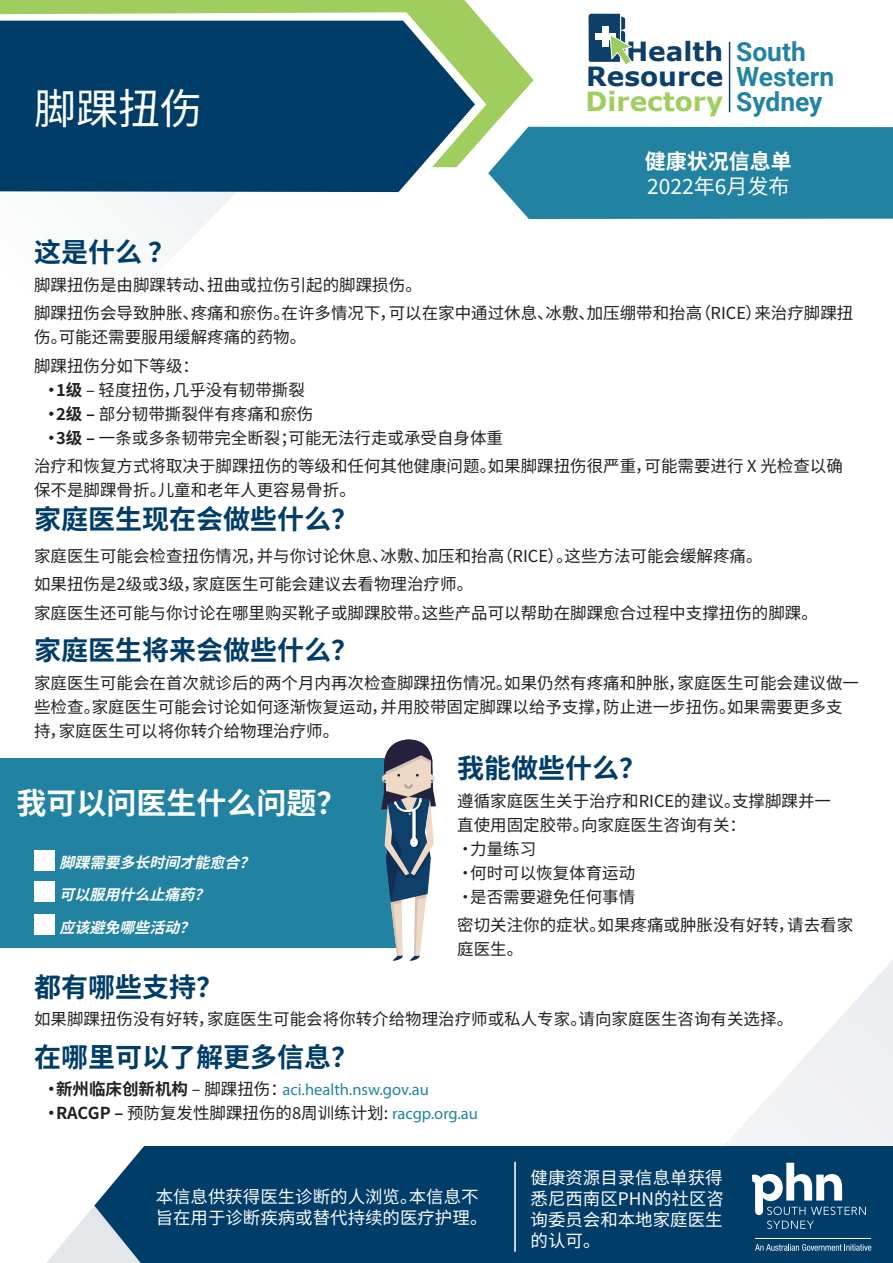
<style>
.page{position:relative;width:893px;height:1263px;background:#fff}
.page>*{position:absolute;margin:0;border:0;box-sizing:border-box;transform-origin:0 0}
.t1{font:42px "Noto Sans SC";color:#fff}
.t2{font:700 30px "Noto Sans SC";color:#fff}
.General_paragraphs{font:700 27px "Noto Sans SC";color:#003d69}
.t3{font:700 26.4px/25px "Verdana";color:#0e3f69;text-align:justify}
.t4{font:700 26.4px/25px "Roboto";color:#2383a2}
.t5{font:21px "Noto Sans SC";color:#fff}
.t6{font:700 21px "Noto Sans SC";color:#fff}
.t7{font:17.25px/20.7px "Noto Sans SC";color:#fafbfb}
.t8{font:17.25px/20.7px "Noto Sans SC";color:#fff;text-align:justify}
.General_paragraphs-2{font:16.5px/24px "Noto Sans SC";color:#231f20}
.t9{font:16.5px "Myriad Pro";color:#2084a2}
.t10{font:italic 700 15px "Noto Sans SC";color:#fff}
.s1{color:#a0ce5e}
.s2{font-weight:700}
.s3{font-family:"Noto Sans SC";font-weight:700;color:#231f20}
.s4{font-family:"Noto Sans SC";color:#231f20}
.s5{font-family:"Myriad Pro";color:#2084a2}
</style>
<div class="page">
<svg style="left:124px;top:195px;width:109px;height:53px"></svg>
<svg style="left:0;top:0;width:534px;height:134px;fill:#a0ce5e"></svg>
<svg style="left:589px;top:14px;width:42px;height:50px"></svg>
<hr style="left:729px;top:42px;width:1px;height:70px;background:#0e3f69">
<svg style="left:488px;top:127px;width:405px;height:92px;background:#2e89a7"></svg>
<svg style="left:0;top:12px;width:486px;height:183px;background:#225876"></svg>
<svg style="left:724px;top:960px;width:169px;height:186px"></svg>
<svg style="left:46px;top:1206px;width:48px;height:57px"></svg>
<div style="left:94px;top:1146px;width:799px;height:117px;background:#003d69"></div>
<svg style="left:752px;top:1163px;width:114px;height:66px"></svg>
<svg style="left:755px;top:1244px;width:116px;height:7px"></svg>
<hr style="left:514px;top:1162px;width:2px;height:90px;background:#fff">
<div style="left:0;top:759px;width:399px;height:189px;background:#2182a2"></div>
<div style="left:35px;top:851px;width:20px;height:20px;background:#fff"></div>
<div style="left:35px;top:881px;width:20px;height:21px;background:#fff"></div>
<div style="left:35px;top:915px;width:20px;height:20px;background:#fff"></div>
<svg style="left:381px;top:739px;width:55px;height:222px"></svg>
<p class="t3" style="left:586px;top:39px;width:139px;text-indent:40px">Health Resource <span class="s1">Directory</span></p>
<p class="t4" style="left:736px;top:39px;width:100px">South<br>Western</p>
<p class="t1" style="left:34px;top:85px;width:169px">脚踝扭伤</p>
<p class="t4" style="left:736px;top:89px;width:88px">Sydney</p>
<p class="t6" style="left:645px;top:149px;width:148px">健康状况信息单</p>
<p class="t5" style="left:647px;top:174px;width:144px">2022年6月发布</p>
<p class="General_paragraphs" style="left:34px;top:237px;width:143px">这是什么 ？</p>
<p class="General_paragraphs-2" style="left:34px;top:273px;width:389px">脚踝扭伤是由脚踝转动、扭曲或拉伤引起的脚踝损伤。</p>
<p class="General_paragraphs-2" style="left:34px;top:302px;width:821px">脚踝扭伤会导致肿胀、疼痛和瘀伤。在许多情况下，可以在家中通过休息、冰敷、加压绷带和抬高（RICE）来治疗脚踝扭伤。可能还需要服用缓解疼痛的药物。</p>
<p class="General_paragraphs-2" style="left:34px;top:354px;width:167px">脚踝扭伤分如下等级：</p>
<p class="General_paragraphs-2" style="left:43px;top:378px;width:263px"><span class="s2">•1级</span> – 轻度扭伤，几乎没有韧带撕裂</p>
<p class="General_paragraphs-2" style="left:43px;top:402px;width:272px"><span class="s2">•2级 –</span> 部分韧带撕裂伴有疼痛和瘀伤</p>
<p class="General_paragraphs-2" style="left:43px;top:426px;width:462px"><span class="s2">•3级 –</span> 一条或多条韧带完全断裂；可能无法行走或承受自身体重</p>
<p class="General_paragraphs-2" style="left:34px;top:455px;width:810px">治疗和恢复方式将取决于脚踝扭伤的等级和任何其他健康问题。如果脚踝扭伤很严重，可能需要进行 X 光检查以确保不是脚踝骨折。儿童和老年人更容易骨折。</p>
<p class="General_paragraphs" style="left:34px;top:504px;width:325px">家庭医生现在会做些什么？</p>
<p class="General_paragraphs-2" style="left:34px;top:544px;width:730px">家庭医生可能会检查扭伤情况，并与你讨论休息、冰敷、加压和抬高（RICE）。这些方法可能会缓解疼痛。</p>
<p class="General_paragraphs-2" style="left:34px;top:573px;width:441px">如果扭伤是2级或3级，家庭医生可能会建议去看物理治疗师。</p>
<p class="General_paragraphs-2" style="left:34px;top:601px;width:785px">家庭医生还可能与你讨论在哪里购买靴子或脚踝胶带。这些产品可以帮助在脚踝愈合过程中支撑扭伤的脚踝。</p>
<p class="General_paragraphs" style="left:34px;top:635px;width:325px">家庭医生将来会做些什么？</p>
<p class="General_paragraphs-2" style="left:34px;top:671px;width:826px">家庭医生可能会在首次就诊后的两个月内再次检查脚踝扭伤情况。如果仍然有疼痛和肿胀，家庭医生可能会建议做一些检查。家庭医生可能会讨论如何逐渐恢复运动，并用胶带固定脚踝以给予支撑，防止进一步扭伤。如果需要更多支持，家庭医生可以将你转介给物理治疗师。</p>
<p class="General_paragraphs" style="left:457px;top:753px;width:190px">我能做些什么？</p>
<p class="General_paragraphs-2" style="left:457px;top:789px;width:375px">遵循家庭医生关于治疗和RICE的建议。支撑脚踝并一</p>
<p class="General_paragraphs-2" style="left:457px;top:813px;width:290px">直使用固定胶带。向家庭医生咨询有关：</p>
<p class="General_paragraphs-2" style="left:457px;top:837px;width:80px">•力量练习</p>
<p class="General_paragraphs-2" style="left:457px;top:861px;width:179px">•何时可以恢复体育运动</p>
<p class="General_paragraphs-2" style="left:457px;top:885px;width:179px">•是否需要避免任何事情</p>
<p class="General_paragraphs-2" style="left:457px;top:913px;width:398px">密切关注你的症状。如果疼痛或肿胀没有好转，请去看家庭医生。</p>
<p class="General_paragraphs" style="left:34px;top:971px;width:190px">都有哪些支持？</p>
<p class="General_paragraphs-2" style="left:34px;top:1007px;width:761px">如果脚踝扭伤没有好转，家庭医生可能会将你转介给物理治疗师或私人专家。请向家庭医生咨询有关选择。</p>
<p class="General_paragraphs" style="left:34px;top:1041px;width:325px">在哪里可以了解更多信息？</p>
<p class="t9" style="left:43px;top:1079px;width:387px"><span class="s3">•新州临床创新机构</span> <span class="s4">– 脚踝扭伤：</span>aci.health.nsw.gov.au</p>
<p class="General_paragraphs-2" style="left:43px;top:1101px;width:436px"><span class="s2">•RACGP –</span> 预防复发性脚踝扭伤的8周训练计划: <span class="s5">racgp.org.au</span></p>
<p class="t2" style="left:16px;top:786px;width:331px">我可以问医生什么问题？</p>
<p class="t10" style="left:59px;top:854px;width:206px">脚踝需要多长时间才能愈合？</p>
<p class="t10" style="left:59px;top:886px;width:161px">可以服用什么止痛药？</p>
<p class="t10" style="left:59px;top:919px;width:146px">应该避免哪些活动？</p>
<p class="t7" style="left:156px;top:1187px;width:333px">本信息供获得医生诊断的人浏览。本信息不旨在用于诊断疾病或替代持续的医疗护理。</p>
<p class="t8" style="left:531px;top:1168px;width:195px">健康资源目录信息单获得悉尼西南区PHN的社区咨询委员会和本地家庭医生的认可。</p>
</div>
